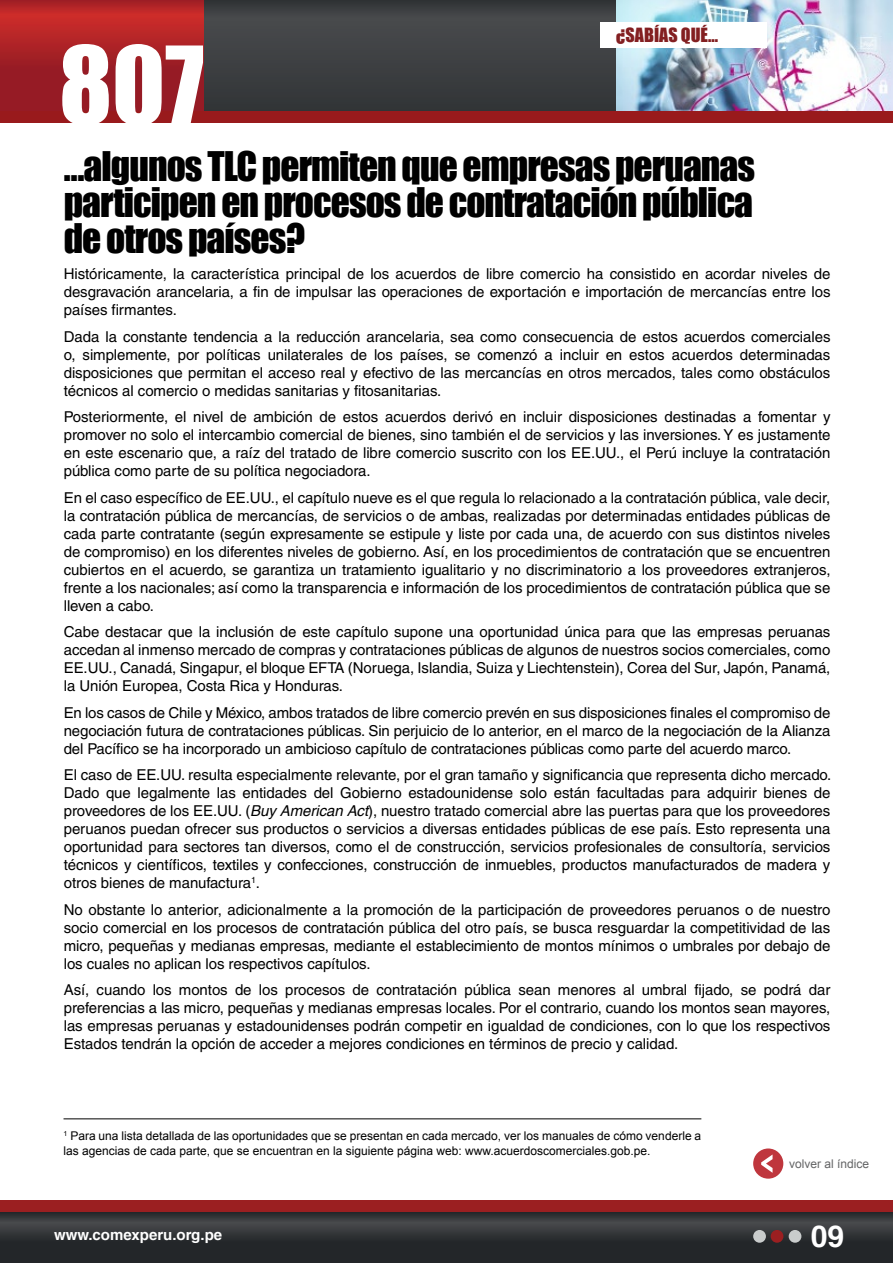
<style>
.page{position:relative;width:893px;height:1263px;background:#fff}
.page>*{position:absolute;margin:0;border:0;box-sizing:border-box;transform-origin:0 0}
.t1{font:99px "Impact";color:#fff}
.t2{font:37.5px/36px "Impact";letter-spacing:-.025em;color:#000;text-align:justify}
.t3{font:700 30px "Helvetica";color:#fff}
.t4{font:18px "Impact";color:#831f21}
.t5{font:15px/18px "Helvetica";letter-spacing:-.005em;color:#000;text-align:justify}
.t6{font:700 15px "Helvetica";color:#fff}
.t7{font:12px/14.4px "Arial";color:#000}
.t8{font:12px "Arial";color:#636465}
.s1{font-style:italic}
</style>
<div class="page">
<div style="left:200px;top:0;width:422px;height:123px;background:#3d3f41"></div>
<img style="left:617px;top:0;width:276px;height:111px">
<svg style="left:0;top:1212px;width:893px;height:51px;background:#2d3033"></svg>
<div style="left:0;top:1200px;width:893px;height:12px;background:#9b1f21"></div>
<div style="left:753px;top:1230px;width:13px;height:13px;background:#c9cccc;border-radius:50%"></div>
<div style="left:771px;top:1230px;width:12px;height:13px;background:#9b1f21;border-radius:50%"></div>
<div style="left:789px;top:1230px;width:12px;height:13px;background:#c9cccc;border-radius:50%"></div>
<div style="left:753px;top:1148px;width:30px;height:31px;background:#bf363d;border-radius:50%"></div>
<svg style="left:761px;top:1155px;width:11px;height:18px"></svg>
<svg style="left:0;top:0;width:203px;height:111px;background:#a72026"></svg>
<div style="left:0;top:111px;width:893px;height:12px;background:#991a1c"></div>
<div style="left:600px;top:22px;width:166px;height:26px;background:#fff"></div>
<hr style="left:64px;top:1118px;width:637px;height:1px;background:#000">
<h1 class="t1" style="left:59px;top:8px;width:146px">807</h1>
<p class="t4" style="left:616px;top:21px;width:103px">¿SABÍAS QUÉ...</p>
<h2 class="t2" style="left:64px;top:147px;width:693px">…algunos TLC permiten que empresas peruanas participen en procesos de contratación pública de otros países?</h2>
<p class="t5" style="left:64px;top:265px;width:768px">Históricamente, la característica principal de los acuerdos de libre comercio ha consistido en acordar niveles de desgravación arancelaria, a fin de impulsar las operaciones de exportación e importación de mercancías entre los países firmantes.</p>
<p class="t5" style="left:64px;top:327px;width:768px">Dada la constante tendencia a la reducción arancelaria, sea como consecuencia de estos acuerdos comerciales o, simplemente, por políticas unilaterales de los países, se comenzó a incluir en estos acuerdos determinadas disposiciones que permitan el acceso real y efectivo de las mercancías en otros mercados, tales como obstáculos técnicos al comercio o medidas sanitarias y fitosanitarias.</p>
<p class="t5" style="left:64px;top:408px;width:768px">Posteriormente, el nivel de ambición de estos acuerdos derivó en incluir disposiciones destinadas a fomentar y promover no solo el intercambio comercial de bienes, sino también el de servicios y las inversiones. Y es justamente en este escenario que, a raíz del tratado de libre comercio suscrito con los EE.UU., el Perú incluye la contratación pública como parte de su política negociadora.</p>
<p class="t5" style="left:64px;top:488px;width:768px">En el caso específico de EE.UU., el capítulo nueve es el que regula lo relacionado a la contratación pública, vale decir, la contratación pública de mercancías, de servicios o de ambas, realizadas por determinadas entidades públicas de cada parte contratante (según expresamente se estipule y liste por cada una, de acuerdo con sus distintos niveles de compromiso) en los diferentes niveles de gobierno. Así, en los procedimientos de contratación que se encuentren cubiertos en el acuerdo, se garantiza un tratamiento igualitario y no discriminatorio a los proveedores extranjeros, frente a los nacionales; así como la transparencia e información de los procedimientos de contratación pública que se lleven a cabo.</p>
<p class="t5" style="left:64px;top:623px;width:768px">Cabe destacar que la inclusión de este capítulo supone una oportunidad única para que las empresas peruanas accedan al inmenso mercado de compras y contrataciones públicas de algunos de nuestros socios comerciales, como EE.UU., Canadá, Singapur, el bloque EFTA (Noruega, Islandia, Suiza y Liechtenstein), Corea del Sur, Japón, Panamá, la Unión Europea, Costa Rica y Honduras.</p>
<p class="t5" style="left:64px;top:703px;width:768px">En los casos de Chile y México, ambos tratados de libre comercio prevén en sus disposiciones finales el compromiso de negociación futura de contrataciones públicas. Sin perjuicio de lo anterior, en el marco de la negociación de la Alianza del Pacífico se ha incorporado un ambicioso capítulo de contrataciones públicas como parte del acuerdo marco.</p>
<p class="t5" style="left:64px;top:766px;width:769px">El caso de EE.UU. resulta especialmente relevante, por el gran tamaño y significancia que representa dicho mercado.<br>Dado que legalmente las entidades del Gobierno estadounidense solo están facultadas para adquirir bienes de proveedores de los EE.UU. (<span class="s1">Buy American Act</span>), nuestro tratado comercial abre las puertas para que los proveedores peruanos puedan ofrecer sus productos o servicios a diversas entidades públicas de ese país. Esto representa una oportunidad para sectores tan diversos, como el de construcción, servicios profesionales de consultoría, servicios técnicos y científicos, textiles y confecciones, construcción de inmuebles, productos manufacturados de madera y otros bienes de manufactura<sup>1</sup>.</p>
<p class="t5" style="left:64px;top:900px;width:768px">No obstante lo anterior, adicionalmente a la promoción de la participación de proveedores peruanos o de nuestro socio comercial en los procesos de contratación pública del otro país, se busca resguardar la competitividad de las micro, pequeñas y medianas empresas, mediante el establecimiento de montos mínimos o umbrales por debajo de los cuales no aplican los respectivos capítulos.</p>
<p class="t5" style="left:64px;top:981px;width:768px">Así, cuando los montos de los procesos de contratación pública sean menores al umbral fijado, se podrá dar preferencias a las micro, pequeñas y medianas empresas locales. Por el contrario, cuando los montos sean mayores, las empresas peruanas y estadounidenses podrán competir en igualdad de condiciones, con lo que los respectivos Estados tendrán la opción de acceder a mejores condiciones en términos de precio y calidad.</p>
<p class="t7" style="left:64px;top:1129px;width:639px"><sup>1</sup> Para una lista detallada de las oportunidades que se presentan en cada mercado, ver los manuales de cómo venderle a las agencias de cada parte, que se encuentran en la siguiente página web: www.acuerdoscomerciales.gob.pe.</p>
<p class="t6" style="left:54px;top:1226px;width:170px">www.comexperu.org.pe</p>
<p class="t8" style="left:789px;top:1155px;width:82px">volver al índice</p>
<h3 class="t3" style="left:811px;top:1218px;width:35px">09</h3>
</div>
